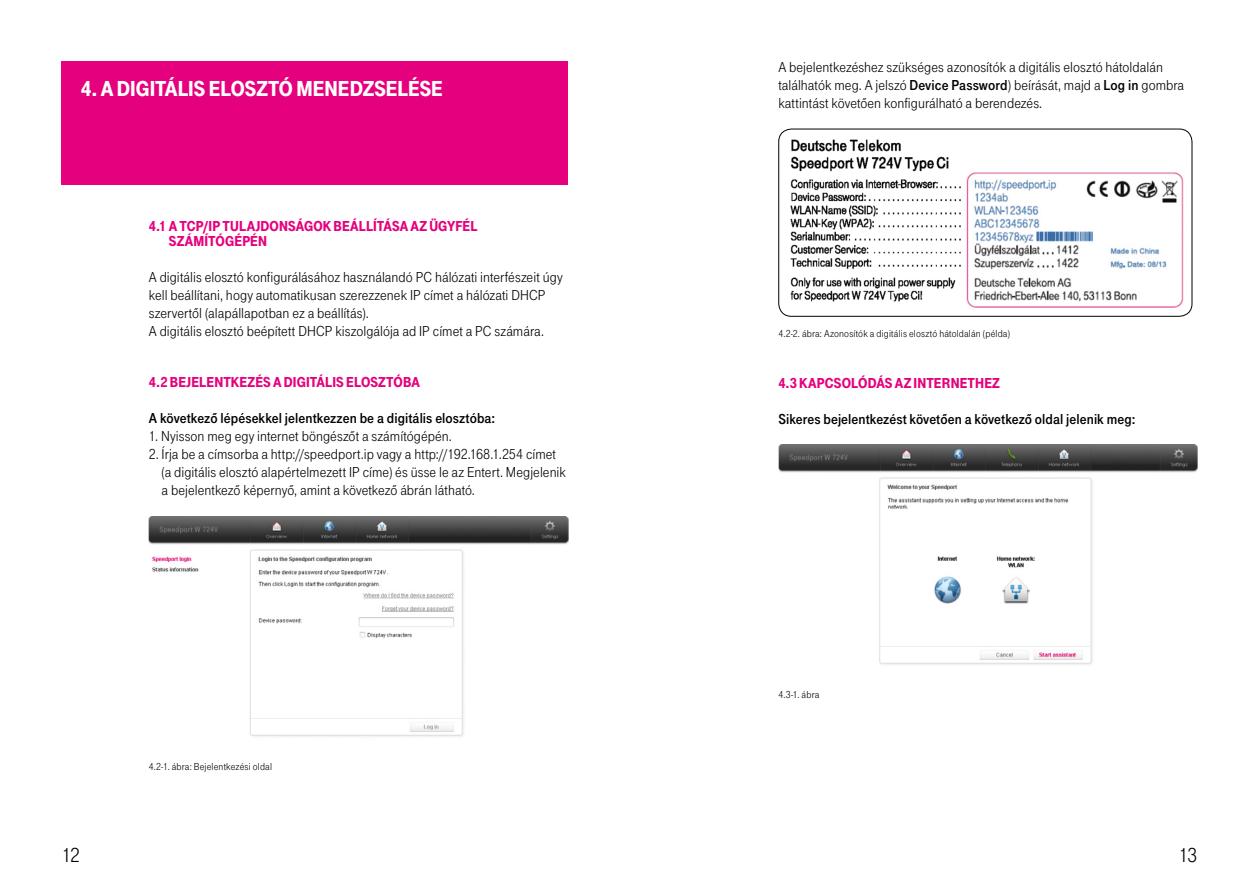
<style>
.page{position:relative;width:1259px;height:893px;background:#fff}
.page>*{position:absolute;margin:0;border:0;box-sizing:border-box;transform-origin:0 0}
.t1{font:22.5px "Tele Grotesk H Ultr";color:#fff}
.t2{font:21px "Tele Grotesk H Norm";color:#000}
.t3{font:15px/18px "Tele Grotesk H Norm";letter-spacing:.005em;color:#000}
.t4{font:15px/15px "Tele Grotesk H Ultr";letter-spacing:.01em;color:#e5007d}
.t5{font:700 15px "Tele Grotesk H";letter-spacing:.005em;color:#000}
.t6{font:10.5px "Tele Grotesk H Norm";letter-spacing:.015em;color:#000}
.s1{font-family:"Tele Grotesk H";font-weight:700}
</style>
<div class="page">
<img style="left:149px;top:516px;width:419px;height:221px">
<img style="left:790px;top:139px;width:171px;height:163px">
<div style="left:778px;top:129px;width:414px;height:188px;border:1px solid #000;border-radius:13px"></div>
<img style="left:966px;top:172px;width:218px;height:136px">
<img style="left:778px;top:445px;width:419px;height:220px">
<div style="left:62px;top:62px;width:506px;height:123px;background:#e5007d"></div>
<h1 class="t1" style="left:81px;top:76px;width:364px">4. ADIGITÁLIS ELOSZTÓ MENEDZSELÉSE</h1>
<p class="t4" style="left:169px;top:219px;width:310px;text-indent:-20px">4.1 A TCP/IP TULAJDONSÁGOK BEÁLLÍTÁSA AZ ÜGYFÉL<br>SZÁMÍTÓGÉPÉN</p>
<p class="t3" style="left:149px;top:268px;width:415px">A digitális elosztó konfigurálásához használandó PC hálózati interfészeit úgy kell beállítani, hogy automatikusan szerezzenek IP címet a hálózati DHCP szervertől (alapállapotban ez a beállítás).<br>A digitális elosztó beépített DHCP kiszolgálója ad IP címet a PC számára.</p>
<p class="t4" style="left:149px;top:375px;width:273px">4.2 BEJELENTKEZÉS A DIGITÁLIS ELOSZTÓBA</p>
<p class="t5" style="left:149px;top:410px;width:348px">A következő lépésekkel jelentkezzen be a digitális elosztóba:</p>
<p class="t3" style="left:149px;top:427px;width:304px">1. Nyisson meg egy internet böngészőt a számítógépén.</p>
<p class="t3" style="left:162px;top:445px;width:406px;text-indent:-13px">2. Írja be a címsorba a http://speedport.ip vagy a http://192.168.1.254 címet (a digitális elosztó alapértelmezett IP címe) és üsse le az Entert. Megjelenik a bejelentkező képernyő, amint a következő ábrán látható.</p>
<p class="t6" style="left:149px;top:761px;width:125px">4.2-1. ábra: Bejelentkezési oldal</p>
<p class="t3" style="left:778px;top:58px;width:407px">A bejelentkezéshez szükséges azonosítók a digitális elosztó hátoldalán találhatók meg. A jelszó <span class="s1">Device Password</span>) beírását, majd a <span class="s1">Log in</span> gombra kattintást követően konfigurálható a berendezés.</p>
<p class="t6" style="left:778px;top:327px;width:233px">4.2-2. ábra: Azonosítók a digitális elosztó hátoldalán (példa)</p>
<p class="t4" style="left:778px;top:375px;width:223px">4.3 KAPCSOLÓDÁS AZ INTERNETHEZ</p>
<p class="t5" style="left:778px;top:410px;width:359px">Sikeres bejelentkezést követően a következő oldal jelenik meg:</p>
<p class="t6" style="left:778px;top:689px;width:42px">4.3-1. ábra</p>
<h2 class="t2" style="left:62px;top:843px;width:20px">12</h2>
<h2 class="t2" style="left:1178px;top:843px;width:20px">13</h2>
</div>
